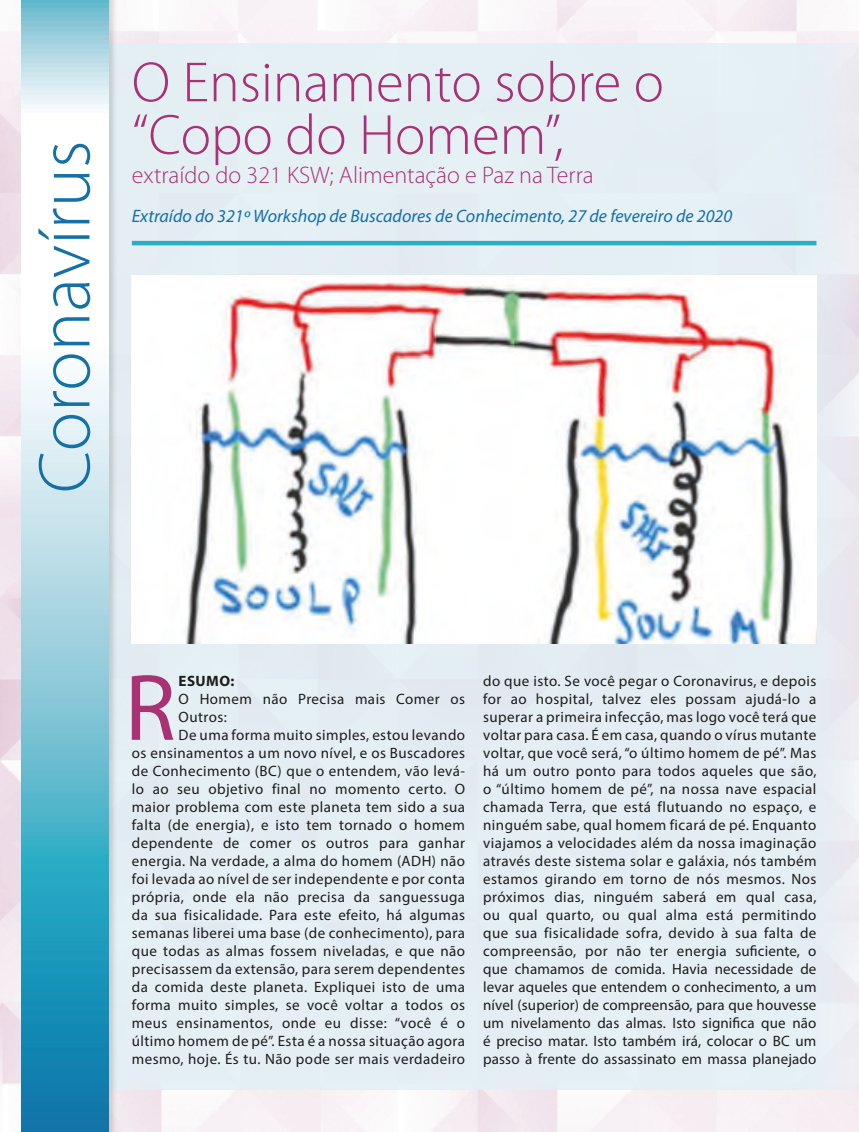
<style>
.page{position:relative;width:859px;height:1132px;background:#fff}
.page>*{position:absolute;margin:0;border:0;box-sizing:border-box;transform-origin:0 0}
.t1{font:95.1px "Myriad Pro";color:#a93275}
.t2{font:300 74.1px "Myriad Pro";color:#1470a6}
.t3{font:300 57px/52.5px "Myriad Pro";color:#a93275}
.t4{font:300 24px "Myriad Pro";color:#a93275}
.t5{font:italic 18px "Myriad Pro";color:#1470a6}
.t6{font:15px/18px "Myriad Pro";letter-spacing:.03em;color:#1d1d1b;text-align:justify}
.t7{font:700 15px "Myriad Pro";letter-spacing:.03em;color:#1d1d1b}
</style>
<div class="page">
<div style="left:70px;top:43px;width:789px;height:1046px;background:#e2f0f5"></div>
<div style="left:21px;top:0;width:96px;height:1131px;background:#1d1d1b;opacity:.16"></div>
<svg style="left:21px;top:0;width:87px;height:1131px"></svg>
<img style="left:132px;top:275px;width:684px;height:368px">
<hr style="left:132px;top:241px;width:684px;height:4px;background:#2baec5">
<p class="t2" style="left:20px;top:493px;width:354px;rotate:-90deg">Coronavírus</p>
<p class="t3" style="left:132px;top:55px;width:534px">O Ensinamento sobre o “Copo do Homem”,</p>
<p class="t4" style="left:132px;top:160px;width:463px">extraído do 321 KSW; Alimentação e Paz na Terra</p>
<p class="t5" style="left:132px;top:204px;width:602px">Extraído do 321º Workshop de Buscadores de Conhecimento, 27 de fevereiro de 2020</p>
<p class="t1" style="left:125px;top:649px;width:53px">R</p>
<p class="t7" style="left:179px;top:670px;width:57px">ESUMO:</p>
<p class="t6" style="left:179px;top:689px;width:288px">O Homem não Precisa mais Comer os<br>Outros:</p>
<p class="t6" style="left:132px;top:725px;width:335px;text-indent:47px">De uma forma muito simples, estou levando os ensinamentos a um novo nível, e os Buscadores de Conhecimento (BC) que o entendem, vão levá&shy;lo ao seu objetivo final no momento certo. O maior problema com este planeta tem sido a sua falta (de energia), e isto tem tornado o homem dependente de comer os outros para ganhar energia. Na verdade, a alma do homem (ADH) não foi levada ao nível de ser independente e por conta própria, onde ela não precisa da sanguessuga da sua fisicalidade. Para este efeito, há algumas semanas liberei uma base (de conhecimento), para que todas as almas fossem niveladas, e que não precisassem da extensão, para serem dependentes da comida deste planeta. Expliquei isto de uma forma muito simples, se você voltar a todos os meus ensinamentos, onde eu disse: “você é o último homem de pé”. Esta é a nossa situação agora mesmo, hoje. És tu. Não pode ser mais verdadeiro</p>
<p class="t6" style="left:483px;top:671px;width:335px">do que isto. Se você pegar o Coronavirus, e depois for ao hospital, talvez eles possam ajudá-lo a superar a primeira infecção, mas logo você terá que voltar para casa. É em casa, quando o vírus mutante voltar, que você será, “o último homem de pé”. Mas há um outro ponto para todos aqueles que são, o “último homem de pé”, na nossa nave espacial chamada Terra, que está flutuando no espaço, e ninguém sabe, qual homem ficará de pé. Enquanto viajamos a velocidades além da nossa imaginação através deste sistema solar e galáxia, nós também estamos girando em torno de nós mesmos. Nos próximos dias, ninguém saberá em qual casa, ou qual quarto, ou qual alma está permitindo que sua fisicalidade sofra, devido à sua falta de compreensão, por não ter energia suficiente, o que chamamos de comida. Havia necessidade de levar aqueles que entendem o conhecimento, a um nível (superior) de compreensão, para que houvesse um nivelamento das almas. Isto significa que não é preciso matar. Isto também irá, colocar o BC um passo à frente do assassinato em massa planejado</p>
</div>
